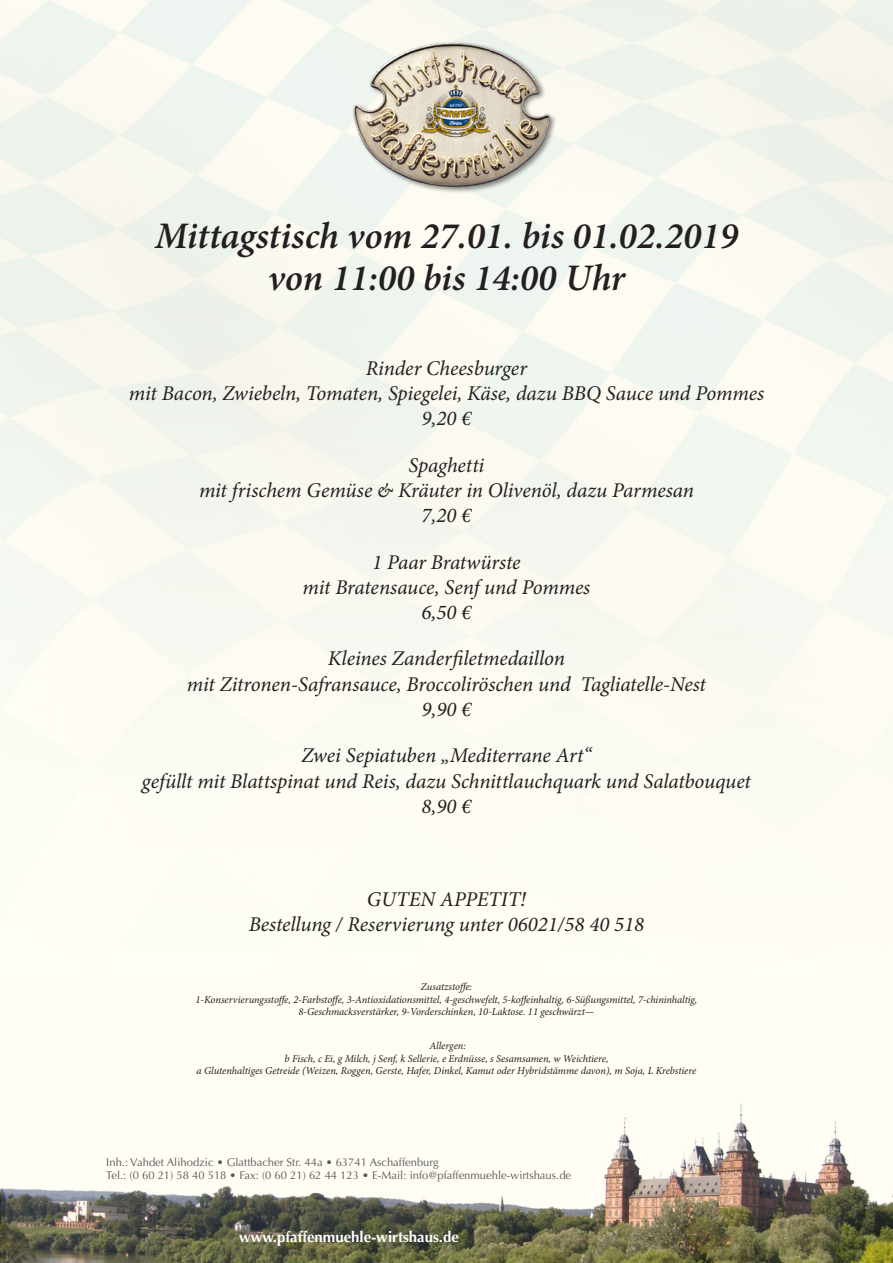
<style>
.page{position:relative;width:893px;height:1263px;background:#fff}
.page>*{position:absolute;margin:0;border:0;box-sizing:border-box;transform-origin:0 0}
.t1{font:italic 600 37.5px/42px "Minion Pro";color:#231f20;text-align:center}
.t2{font:italic 21px/25.2px "Minion Pro";letter-spacing:-.005em;color:#231f20;text-align:center}
.t3{font:700 15px "Optima";color:#fff}
.t4{font:11.25px/13.5px "Optima";color:#57585a}
.t5{font:italic 10.5px/12.6px "Minion Pro";letter-spacing:-.01em;color:#231f20;text-align:center}
</style>
<div class="page">
<img style="left:0;top:0;width:893px;height:1263px">
<div style="left:352px;top:41px;width:206px;height:153px;background:#231f20;opacity:.5"></div>
<img style="left:340px;top:38px;width:213px;height:153px">
<p class="t1" style="left:155px;top:215px;width:585px">Mittagstisch vom 27.01. bis 01.02.2019 von 11:00 bis 14:00 Uhr</p>
<p class="t2" style="left:129px;top:355px;width:637px">Rinder Cheesburger<br>mit Bacon, Zwiebeln, Tomaten, Spiegelei, Käse, dazu BBQ Sauce und Pommes<br>9,20 €</p>
<p class="t2" style="left:199px;top:452px;width:496px">Spaghetti<br>mit frischem Gemüse &amp; Kräuter in Olivenöl, dazu Parmesan<br>7,20 €</p>
<p class="t2" style="left:303px;top:549px;width:289px">1 Paar Bratwürste<br>mit Bratensauce, Senf und Pommes<br>6,50 €</p>
<p class="t2" style="left:187px;top:646px;width:521px">Kleines Zanderfiletmedaillon<br>mit Zitronen-Safransauce, Broccoliröschen und Tagliatelle-Nest<br>9,90 €</p>
<p class="t2" style="left:142px;top:743px;width:611px">Zwei Sepiatuben „Mediterrane Art“<br>gefüllt mit Blattspinat und Reis, dazu Schnittlauchquark und Salatbouquet<br>8,90 €</p>
<p class="t2" style="left:249px;top:886px;width:397px">GUTEN APPETIT!<br>Bestellung / Reservierung unter 06021/58 40 518</p>
<p class="t5" style="left:196px;top:980px;width:503px">Zusatzstoffe:<br>1-Konservierungsstoffe, 2-Farbstoffe, 3-Antioxidationsmittel, 4-geschwefelt, 5-koffeinhaltig, 6-Süßungsmittel, 7-chininhaltig,<br>8-Geschmacksverstärker, 9-Vorderschinken, 10-Laktose. 11 geschwärzt—</p>
<p class="t5" style="left:197px;top:1039px;width:501px">Allergen:<br>b Fisch, c Ei, g Milch, j Senf, k Sellerie, e Erdnüsse, s Sesamsamen, w Weichtiere,<br>a Glutenhaltiges Getreide (Weizen, Roggen, Gerste, Hafer, Dinkel, Kamut oder Hybridstämme davon), m Soja, L Krebstiere</p>
<p class="t4" style="left:106px;top:1155px;width:466px">Inh.: Vahdet Alihodzic • Glattbacher Str. 44a • 63741 Aschaffenburg<br>Tel.: (0 60 21) 58 40 518 • Fax: (0 60 21) 62 44 123 • E-Mail: info@pfaffenmuehle-wirtshaus.de</p>
<p class="t3" style="left:239px;top:1228px;width:221px">www.pfaffenmuehle-wirtshaus.de</p>
</div>
